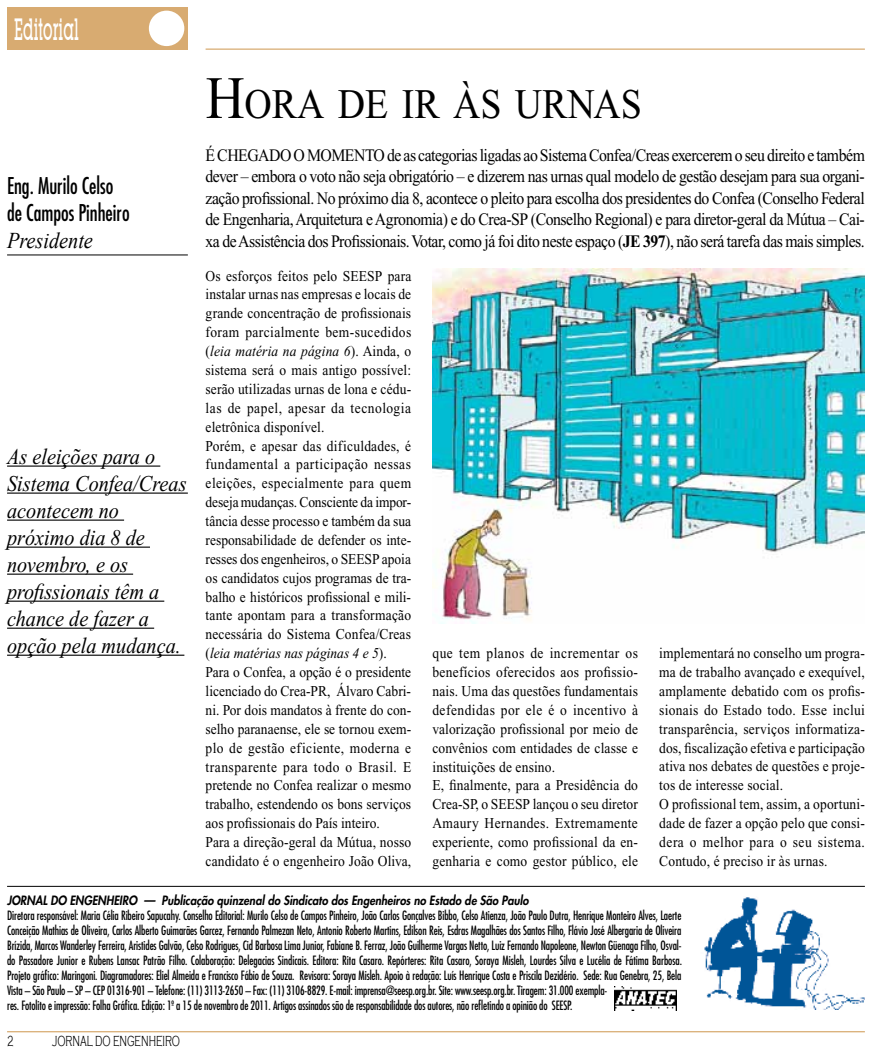
<style>
.page{position:relative;width:872px;height:1053px;background:#fff}
.page>*{position:absolute;margin:0;border:0;box-sizing:border-box;transform-origin:0 0}
.t1{font:42px "Times New Roman";color:#000;scale:.9 1}
.t2{font:500 30px "Lubalin Graph IT Cby BT";color:#fff;scale:.5 1}
.t3{font:italic 22.5px/27px "Times New Roman";color:#000;scale:.9 1}
.t4{font:condensed 22.5px/27px "Futura";color:#000;scale:.9 1}
.t5{font:italic 22.5px "Times New Roman";color:#000;scale:.9 1}
.t6{font:17.5px/21.6px "Times New Roman";letter-spacing:-.03em;color:#000;text-align:justify;scale:.9 1}
.t7{font:15px/18.9px "Times New Roman";letter-spacing:.01em;color:#000;scale:.9 1}
.t8{font:300 15px "Copperplate Gothic";color:#000;scale:.6 1}
.t9{font:condensed 12.5px/15px "Futura";letter-spacing:-.01em;color:#000;scale:.9 1}
.t10{font:italic 800 12.5px "Futura";color:#000;scale:.9 1}
.s1{font-size:60px}
.s2{font-weight:700}
.s3{font-style:italic}
</style>
<div class="page">
<div style="left:7px;top:7px;width:181px;height:43px;background:#d8ab71"></div>
<div style="left:149px;top:11px;width:35px;height:35px;background:#fff;border-radius:50%"></div>
<hr style="left:206px;top:48px;width:659px;height:2px;background:#d8ab71">
<hr style="left:7px;top:1030px;width:858px;height:2px;background:#d8ab71">
<img style="left:704px;top:897px;width:160px;height:112px">
<img style="left:615px;top:986px;width:61px;height:24px">
<hr style="left:7px;top:886px;width:858px;height:1px;background:#000">
<hr style="left:7px;top:254px;width:181px;height:1px;background:#000">
<hr style="left:7px;top:465px;width:153px;height:1px;background:#000">
<hr style="left:7px;top:492px;width:181px;height:1px;background:#000">
<hr style="left:7px;top:519px;width:117px;height:1px;background:#000">
<hr style="left:7px;top:546px;width:143px;height:1px;background:#000">
<hr style="left:7px;top:573px;width:126px;height:1px;background:#000">
<hr style="left:7px;top:600px;width:157px;height:1px;background:#000">
<hr style="left:7px;top:627px;width:147px;height:1px;background:#000">
<hr style="left:7px;top:654px;width:177px;height:1px;background:#000">
<img style="left:432px;top:269px;width:433px;height:354px">
<h2 class="t2" style="left:14px;top:11px;width:131px">Editorial</h2>
<h3 class="t4" style="left:7px;top:172px;width:138px">Eng. Murilo Celso de Campos Pinheiro</h3>
<h3 class="t5" style="left:7px;top:225px;width:97px">Presidente</h3>
<h3 class="t3" style="left:7px;top:443px;width:201px">As eleições para o<br>Sistema Confea/Creas acontecem no próximo dia 8 de novembro, e os profissionais têm a chance de fazer a opção pela mudança.</h3>
<h1 class="t1" style="left:206px;top:81px;width:486px"><span class="s1">H</span>ORA DE IR ÀS URNAS</h1>
<p class="t6" style="left:206px;top:144px;width:72px">É chegado</p>
<p class="t6" style="left:293px;top:144px;width:29px">o mome</p>
<p class="t6" style="left:206px;top:144px;width:734px;text-indent:148px">nto de as categorias ligadas ao Sistema Confea/Creas exercerem o seu direito e também dever – embora o voto não seja obrigatório – e dizerem nas urnas qual modelo de gestão desejam para sua organi&shy;zação profissional. No próximo dia 8, acontece o pleito para escolha dos presidentes do Confea (Conselho Federal de Engenharia, Arquitetura e Agronomia) e do Crea-SP (Conselho Regional) e para diretor-geral da Mútua – Cai&shy;xa de Assistência dos Profissionais. Votar, como já foi dito neste espaço (<span class="s2">JE 397</span>), não será tarefa das mais simples.</p>
<p class="t7" style="left:206px;top:266px;width:230px">Os esforços feitos pelo SEESP para instalar urnas nas empresas e locais de grande concentração de profissionais foram parcialmente bem-sucedidos (<span class="s3">leia matéria na página 6</span>). Ainda, o sistema será o mais antigo possível: serão utilizadas urnas de lona e cédu&shy;las de papel, apesar da tecnologia eletrônica disponível.<br>Porém, e apesar das dificuldades, é fundamental a participação nessas eleições, especialmente para quem deseja mudanças. Consciente da impor&shy;tância desse processo e também da sua responsabilidade de defender os inte&shy;resses dos engenheiros, o SEESP apoia os candidatos cujos programas de tra&shy;balho e históricos profissional e mili&shy;tante apontam para a transformação necessária do Sistema Confea/Creas (<span class="s3">leia matérias nas páginas 4 e 5</span>).<br>Para o Confea, a opção é o presidente licenciado do Crea-PR, Álvaro Cabri&shy;ni. Por dois mandatos à frente do con&shy;selho paranaense, ele se tornou exem&shy;plo de gestão eficiente, moderna e transparente para todo o Brasil. E pretende no Confea realizar o mesmo trabalho, estendendo os bons serviços aos profissionais do País inteiro.<br>Para a direção-geral da Mútua, nosso candidato é o engenheiro João Oliva,</p>
<p class="t7" style="left:432px;top:643px;width:230px">que tem planos de incrementar os benefícios oferecidos aos profissio&shy;nais. Uma das questões fundamentais defendidas por ele é o incentivo à valorização profissional por meio de convênios com entidades de classe e instituições de ensino.<br>E, finalmente, para a Presidência do Crea-SP, o SEESP lançou o seu diretor Amaury Hernandes. Extremamente experiente, como profissional da en&shy;genharia e como gestor público, ele</p>
<p class="t7" style="left:659px;top:643px;width:230px">implementará no conselho um progra&shy;ma de trabalho avançado e exequível, amplamente debatido com os profis&shy;sionais do Estado todo. Esse inclui transparência, serviços informatiza&shy;dos, fiscalização efetiva e participação ativa nos debates de questões e proje&shy;tos de interesse social.<br>O profissional tem, assim, a oportuni&shy;dade de fazer a opção pelo que consi&shy;dera o melhor para o seu sistema.<br>Contudo, é preciso ir às urnas.</p>
<p class="t10" style="left:7px;top:892px;width:581px">JORNAL DO ENGENHEIRO — Publicação quinzenal do Sindicato dos Engenheiros no Estado de São Paulo</p>
<p class="t9" style="left:7px;top:907px;width:751px">Diretora responsável: Maria Célia Ribeiro Sapucahy. Conselho Editorial: Murilo Celso de Campos Pinheiro, João Carlos Gonçalves Bibbo, Celso Atienza, João Paulo Dutra, Henrique Monteiro Alves, Laerte Conceição Mathias de Oliveira, Carlos Alberto Guimarães Garcez, Fernando Palmezan Neto, Antonio Roberto Martins, Edilson Reis, Esdras Magalhães dos Santos Filho, Flávio José Albergaria de Oliveira Brízida, Marcos Wanderley Ferreira, Aristides Galvão, Celso Rodrigues, Cid Barbosa Lima Junior, Fabiane B. Ferraz, João Guilherme Vargas Netto, Luiz Fernando Napoleone, Newton Güenaga Filho, Osval&shy;do Passadore Junior e Rubens Lansac Patrão Filho. Colaboração: Delegacias Sindicais. Editora: Rita Casaro. Repórteres: Rita Casaro, Soraya Misleh, Lourdes Silva e Lucélia de Fátima Barbosa.<br>Projeto gráfico: Maringoni. Diagramadores: Eliel Almeida e Francisco Fábio de Souza. Revisora: Soraya Misleh. Apoio à redação: Luís Henrique Costa e Priscila Dezidério. Sede: Rua Genebra, 25, Bela Vista – São Paulo – SP – CEP 01316-901 – Telefone: (11) 3113-2650 – Fax: (11) 3106-8829. E-mail: imprensa@seesp.org.br. Site: www.seesp.org.br. Tiragem: 31.000 exempla-<br>res. Fotolito e impressão: Folha Gráfica. Edição: 1º a 15 de novembro de 2011. Artigos assinados são de responsabilidade dos autores, não refletindo a opinião do SEESP.</p>
<p class="t8" style="left:7px;top:1032px;width:12px">2</p>
<p class="t8" style="left:52px;top:1032px;width:22px">JORNAL</p>
<p class="t8" style="left:95px;top:1032px;width:42px">DO ENGENHEIRO</p>
</div>
